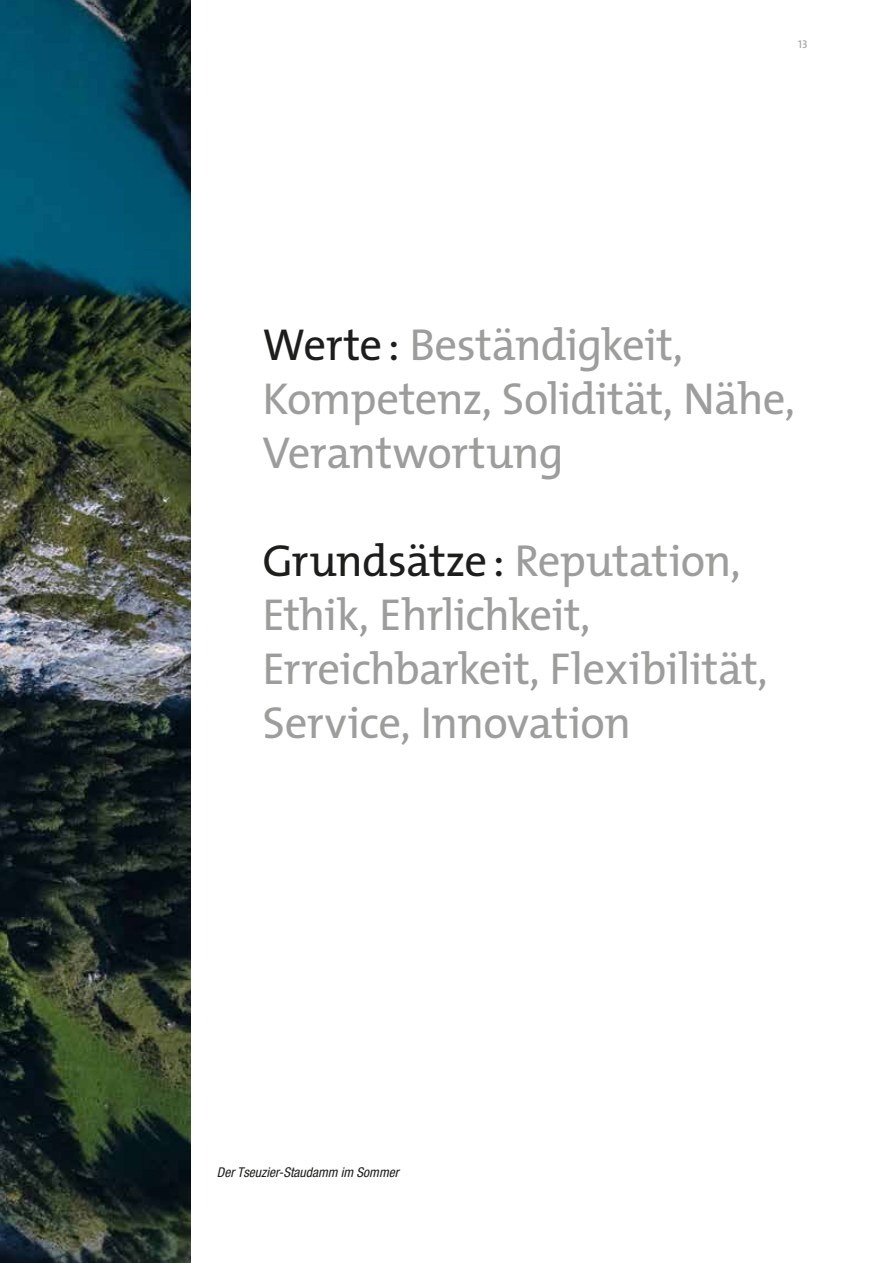
<style>
.page{position:relative;width:893px;height:1263px;background:#fff}
.page>*{position:absolute;margin:0;border:0;box-sizing:border-box;transform-origin:0 0}
.t1{font:45px/54px "The Mix";letter-spacing:-.02em;color:#9d9d9c}
.t2{font:italic condensed 13.5px "Helvetica Neue LT Std";color:#1d1d1b}
.t3{font:11.25px "The Mix Caps";color:#9d9d9c}
.s1{color:#1d1d1b}
</style>
<div class="page">
<img style="left:0;top:0;width:190px;height:1263px">
<p class="t3" style="left:798px;top:35px;width:11px">13</p>
<p class="t1" style="left:263px;top:317px;width:534px"><span class="s1">Werte:</span> Beständigkeit,<br>Kompetenz, Solidität, Nähe,<br>Verantwortung</p>
<p class="t1" style="left:263px;top:533px;width:507px"><span class="s1">Grundsätze:</span> Reputation,<br>Ethik, Ehrlichkeit,<br>Erreichbarkeit, Flexibilität,<br>Service, Innovation</p>
<p class="t2" style="left:217px;top:1164px;width:183px">Der Tseuzier-Staudamm im Sommer</p>
</div>
